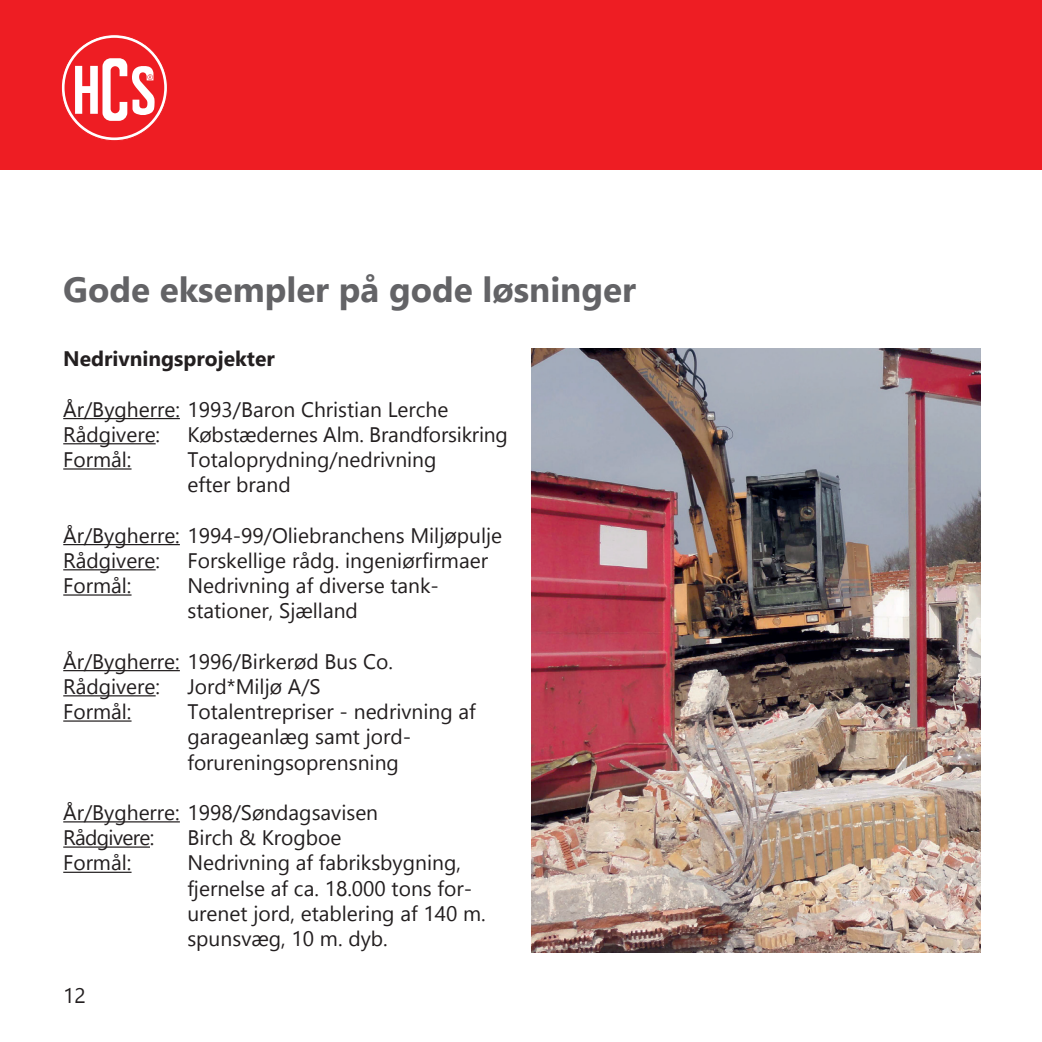
<style>
.page{position:relative;width:1042px;height:1042px;background:#fff}
.page>*{position:absolute;margin:0;border:0;box-sizing:border-box;transform-origin:0 0}
.t1{font:700 35px "Gadugi";color:#636366}
.t2{font:21px/25.2px "Gadugi";color:#231f20}
.t3{font:700 21px "Gadugi";color:#231f20}
</style>
<div class="page">
<div style="left:0;top:0;width:1042px;height:170px;background:#ee1d23"></div>
<svg style="left:61px;top:35px;width:106px;height:106px"></svg>
<hr style="left:63px;top:418px;width:117px;height:1px;background:#231f20">
<hr style="left:63px;top:443px;width:93px;height:1px;background:#231f20">
<hr style="left:63px;top:468px;width:69px;height:1px;background:#231f20">
<hr style="left:63px;top:544px;width:117px;height:1px;background:#231f20">
<hr style="left:63px;top:569px;width:93px;height:1px;background:#231f20">
<hr style="left:63px;top:594px;width:69px;height:1px;background:#231f20">
<hr style="left:63px;top:670px;width:117px;height:1px;background:#231f20">
<hr style="left:63px;top:695px;width:93px;height:1px;background:#231f20">
<hr style="left:63px;top:720px;width:69px;height:1px;background:#231f20">
<hr style="left:63px;top:821px;width:117px;height:1px;background:#231f20">
<hr style="left:63px;top:846px;width:87px;height:1px;background:#231f20">
<hr style="left:63px;top:871px;width:69px;height:2px;background:#231f20">
<img style="left:532px;top:348px;width:448px;height:605px">
<h1 class="t1" style="left:63px;top:269px;width:574px">Gode eksempler på gode løsninger</h1>
<p class="t3" style="left:63px;top:346px;width:213px">Nedrivningsprojekter</p>
<p class="t2" style="left:63px;top:397px;width:387px">År/Bygherre: 1993/Baron Christian Lerche<br>Rådgivere:</p>
<p class="t2" style="left:187px;top:422px;width:322px">Købstædernes Alm. Brandforsikring</p>
<p class="t2" style="left:63px;top:447px;width:70px">Formål:</p>
<p class="t2" style="left:187px;top:447px;width:251px">Totaloprydning/nedrivning efter brand</p>
<p class="t2" style="left:63px;top:523px;width:440px">År/Bygherre: 1994-99/Oliebranchens Miljøpulje<br>Rådgivere:</p>
<p class="t2" style="left:187px;top:548px;width:302px">Forskellige rådg. ingeniørfirmaer</p>
<p class="t2" style="left:63px;top:573px;width:70px">Formål:</p>
<p class="t2" style="left:187px;top:573px;width:253px">Nedrivning af diverse tank&shy;stationer, Sjælland</p>
<p class="t2" style="left:63px;top:649px;width:331px">År/Bygherre: 1996/Birkerød Bus Co.<br>Rådgivere:</p>
<p class="t2" style="left:187px;top:674px;width:135px">Jord*Miljø A/S</p>
<p class="t2" style="left:63px;top:699px;width:70px">Formål:</p>
<p class="t2" style="left:187px;top:699px;width:290px">Totalentrepriser - nedrivning af garageanlæg samt jord&shy;forureningsoprensning</p>
<p class="t2" style="left:63px;top:800px;width:316px">År/Bygherre: 1998/Søndagsavisen<br>Rådgivere:</p>
<p class="t2" style="left:187px;top:825px;width:156px">Birch &amp; Krogboe</p>
<p class="t2" style="left:63px;top:850px;width:70px">Formål:</p>
<p class="t2" style="left:187px;top:850px;width:300px">Nedrivning af fabriksbygning, fjernelse af ca. 18.000 tons for&shy;urenet jord, etablering af 140 m. spunsvæg, 10 m. dyb.</p>
<p class="t2" style="left:63px;top:982px;width:24px">12</p>
</div>
